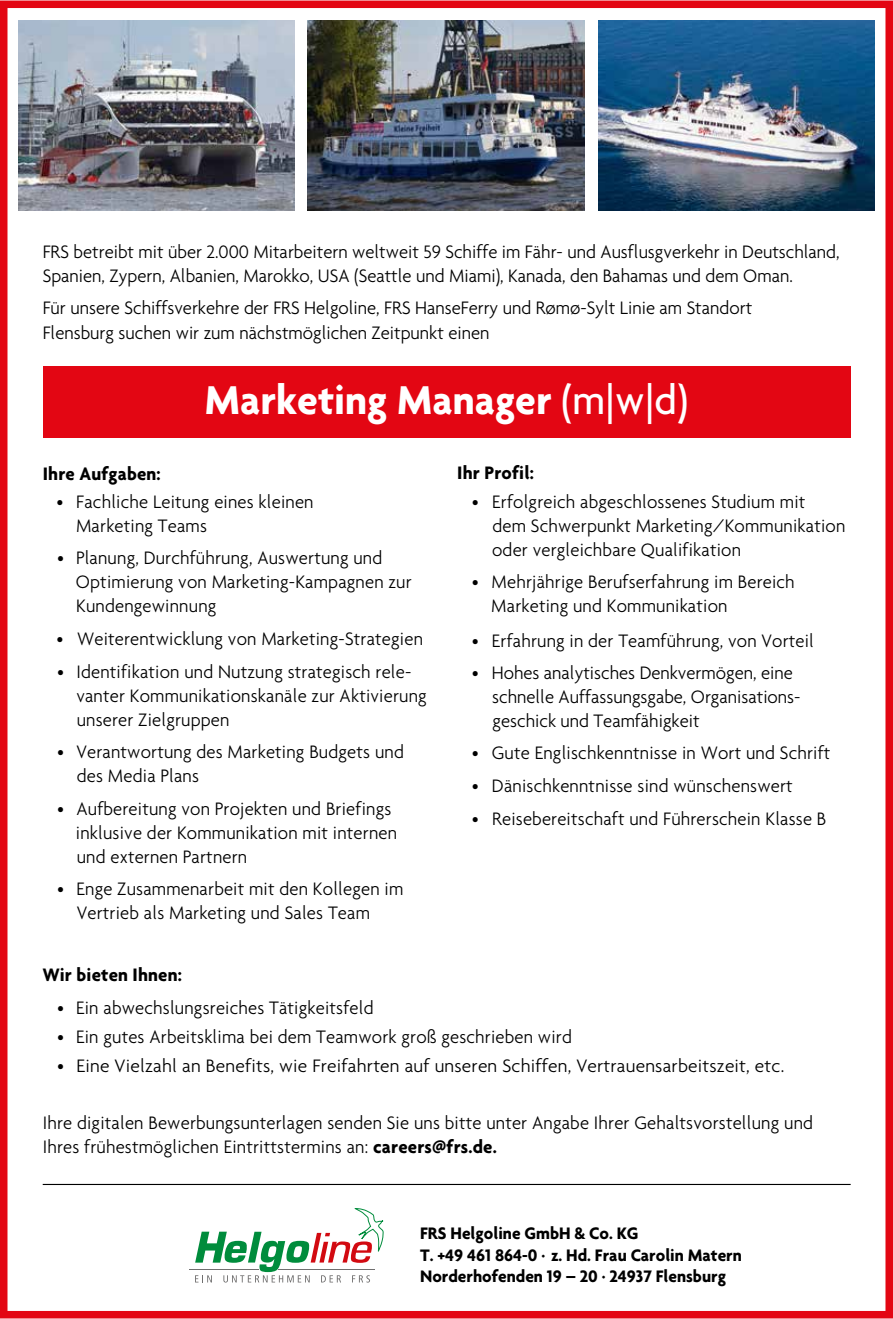
<style>
.page{position:relative;width:893px;height:1319px;background:#fff}
.page>*{position:absolute;margin:0;border:0;box-sizing:border-box;transform-origin:0 0}
.t1{font:700 43.5px "Agenda";color:#fff;scale:.96 1}
.t2{font:300 19.5px/24px "Agenda";letter-spacing:.01em;color:#000;scale:.96 1}
.t3{font:700 19.5px "Agenda";letter-spacing:.01em;color:#000;scale:.96 1}
.t4{font:700 18px/21.6px "Agenda";color:#000;scale:.96 1}
.s1{font-weight:500}
.s2{font-weight:700}
</style>
<div class="page">
<div style="left:43px;top:366px;width:808px;height:71px;background:#e30613"></div>
<svg style="left:195px;top:1208px;width:188px;height:74px"></svg>
<hr style="left:189px;top:1268px;width:70px;height:1px;background:#706f6f">
<hr style="left:279px;top:1268px;width:96px;height:1px;background:#706f6f">
<hr style="left:43px;top:1183px;width:808px;height:1px;background:#000">
<img style="left:18px;top:20px;width:276px;height:190px">
<img style="left:599px;top:20px;width:276px;height:190px">
<img style="left:308px;top:20px;width:276px;height:190px">
<div style="left:0;top:1px;width:893px;height:1317px;border:8px solid #e30613"></div>
<p class="t2" style="left:43px;top:239px;width:832px">FRS betreibt mit über 2.000 Mitarbeitern weltweit 59 Schiffe im Fähr- und Ausflusgverkehr in Deutschland,<br>Spanien, Zypern, Albanien, Marokko, USA (Seattle und Miami), Kanada, den Bahamas und dem Oman.</p>
<p class="t2" style="left:43px;top:295px;width:740px;line-height:25.2px">Für unsere Schiffsverkehre der FRS Helgoline, FRS HanseFerry und Rømø-Sylt Linie am Standort<br>Flensburg suchen wir zum nächstmöglichen Zeitpunkt einen</p>
<h1 class="t1" style="left:205px;top:373px;width:505px">Marketing Manager <span class="s1">(m|w|d)</span></h1>
<p class="t3" style="left:43px;top:461px;width:124px">Ihre Aufgaben:</p>
<p class="t2" style="left:76px;top:489px;width:249px;text-indent:-19px">• Fachliche Leitung eines kleinen<br>Marketing Teams</p>
<p class="t2" style="left:76px;top:545px;width:351px;text-indent:-19px">• Planung, Durchführung, Auswertung und<br>Optimierung von Marketing-Kampagnen zur<br>Kundengewinnung</p>
<p class="t2" style="left:57px;top:626px;width:383px">• Weiterentwicklung von Marketing-Strategien</p>
<p class="t2" style="left:76px;top:658px;width:366px;text-indent:-19px">• Identifikation und Nutzung strategisch rele&shy;vanter Kommunikationskanäle zur Aktivierung unserer Zielgruppen</p>
<p class="t2" style="left:77px;top:739px;width:342px;text-indent:-20px">• Verantwortung des Marketing Budgets und des Media Plans</p>
<p class="t2" style="left:76px;top:795px;width:336px;text-indent:-19px">• Aufbereitung von Projekten und Briefings inklusive der Kommunikation mit internen und externen Partnern</p>
<p class="t2" style="left:77px;top:876px;width:342px;text-indent:-20px">• Enge Zusammenarbeit mit den Kollegen im<br>Vertrieb als Marketing und Sales Team</p>
<p class="t3" style="left:457px;top:461px;width:81px">Ihr Profil:</p>
<p class="t2" style="left:492px;top:489px;width:369px;text-indent:-20px">• Erfolgreich abgeschlossenes Studium mit<br>dem Schwerpunkt Marketing/Kommunikation oder vergleichbare Qualifikation</p>
<p class="t2" style="left:491px;top:569px;width:318px;text-indent:-20px">• Mehrjährige Berufserfahrung im Bereich<br>Marketing und Kommunikation</p>
<p class="t2" style="left:472px;top:628px;width:358px">• Erfahrung in der Teamführung, von Vorteil</p>
<p class="t2" style="left:492px;top:660px;width:323px;text-indent:-20px">• Hohes analytisches Denkvermögen, eine schnelle Auffassungsgabe, Organisations&shy;geschick und Teamfähigkeit</p>
<p class="t2" style="left:472px;top:740px;width:375px">• Gute Englischkenntnisse in Wort und Schrift</p>
<p class="t2" style="left:472px;top:773px;width:336px">• Dänischkenntnisse sind wünschenswert</p>
<p class="t2" style="left:472px;top:806px;width:371px">• Reisebereitschaft und Führerschein Klasse B</p>
<p class="t3" style="left:43px;top:962px;width:147px">Wir bieten Ihnen:</p>
<p class="t2" style="left:57px;top:994px;width:331px">• Ein abwechslungsreiches Tätigkeitsfeld</p>
<p class="t2" style="left:57px;top:1024px;width:538px">• Ein gutes Arbeitsklima bei dem Teamwork groß geschrieben wird</p>
<p class="t2" style="left:57px;top:1053px;width:759px">• Eine Vielzahl an Benefits, wie Freifahrten auf unseren Schiffen, Vertrauensarbeitszeit, etc.</p>
<p class="t2" style="left:43px;top:1109px;width:804px">Ihre digitalen Bewerbungsunterlagen senden Sie uns bitte unter Angabe Ihrer Gehaltsvorstellung und<br>Ihres frühestmöglichen Eintrittstermins an: <span class="s2">careers@frs.de.</span></p>
<p class="t4" style="left:420px;top:1221px;width:337px">FRS Helgoline GmbH &amp; Co. KG<br>T. +49 461 864-0 · z. Hd. Frau Carolin Matern<br>Norderhofenden 19 – 20 · 24937 Flensburg</p>
</div>
